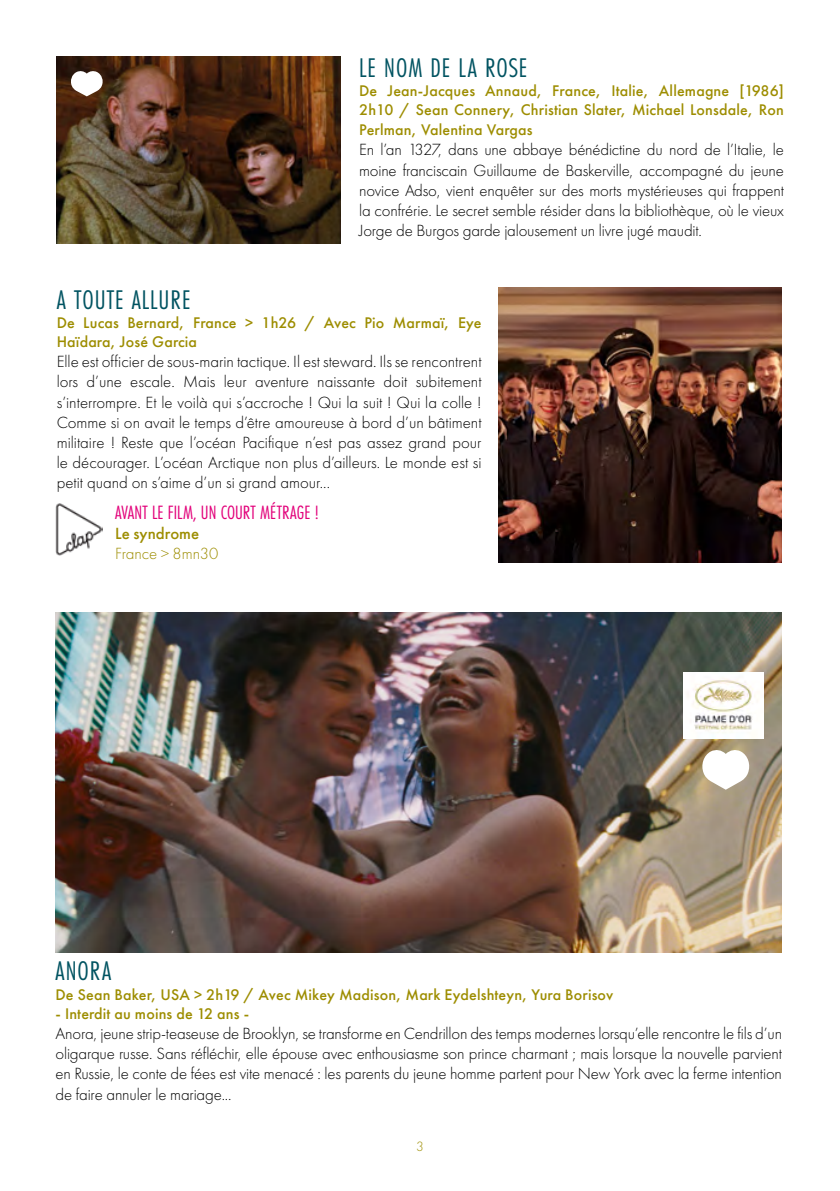
<style>
.page{position:relative;width:840px;height:1191px;background:#fff}
.page>*{position:absolute;margin:0;border:0;box-sizing:border-box;transform-origin:0 0}
.t1{font:28px "Futura PT Cond";letter-spacing:.035em;color:#005361}
.t2{font:20px "Futura PT Cond";letter-spacing:.005em;color:#e2007a}
.t3{font:300 16.8px/20.2px "Futura PT";letter-spacing:-.01em;color:#000;text-align:justify}
.t4{font:300 16.8px "Futura PT";letter-spacing:-.005em;color:#9d8d00}
.t5{font:500 16.8px "Futura PT";color:#9d8d00}
.t6{font:500 16px/19.6px "Futura PT";letter-spacing:.01em;color:#9d8d00;text-align:justify}
.t7{font:300 14px "Futura PT";color:#9d8d00}
</style>
<div class="page">
<img style="left:57px;top:57px;width:283px;height:187px">
<img style="left:498px;top:287px;width:283px;height:276px">
<img style="left:55px;top:503px;width:48px;height:53px">
<img style="left:55px;top:612px;width:726px;height:340px">
<img style="left:683px;top:672px;width:79px;height:66px">
<svg style="left:700px;top:749px;width:50px;height:40px"></svg>
<svg style="left:70px;top:70px;width:34px;height:26px"></svg>
<h1 class="t1" style="left:359px;top:51px;width:169px">LE NOM DE LA ROSE</h1>
<p class="t6" style="left:359px;top:81px;width:426px">De Jean-Jacques Annaud, France, Italie, Allemagne [1986] 2h10 / Sean Connery, Christian Slater, Michael Lonsdale, Ron Perlman, Valentina Vargas</p>
<p class="t3" style="left:359px;top:140px;width:426px">En l’an 1327, dans une abbaye bénédictine du nord de l’Italie, le moine franciscain Guillaume de Baskerville, accompagné du jeune novice Adso, vient enquêter sur des morts mystérieuses qui frappent la confrérie. Le secret semble résider dans la bibliothèque, où le vieux Jorge de Burgos garde jalousement un livre jugé maudit.</p>
<h1 class="t1" style="left:57px;top:283px;width:135px">A TOUTE ALLURE</h1>
<p class="t6" style="left:57px;top:313px;width:426px">De Lucas Bernard, France &gt; 1h26 / Avec Pio Marmaï, Eye<br>Haïdara, José Garcia</p>
<p class="t3" style="left:57px;top:351px;width:426px">Elle est officier de sous-marin tactique. Il est steward. Ils se rencontrent lors d’une escale. Mais leur aventure naissante doit subitement s’interrompre. Et le voilà qui s’accroche ! Qui la suit ! Qui la colle !<br>Comme si on avait le temps d’être amoureuse à bord d’un bâtiment militaire ! Reste que l’océan Pacifique n’est pas assez grand pour le décourager. L’océan Arctique non plus d’ailleurs. Le monde est si petit quand on s’aime d’un si grand amour...</p>
<p class="t2" style="left:115px;top:501px;width:205px">AVANT LE FILM, UN COURT MÉTRAGE !</p>
<p class="t5" style="left:115px;top:524px;width:86px">Le syndrome</p>
<p class="t4" style="left:115px;top:544px;width:105px">France &gt; 8mn30</p>
<h1 class="t1" style="left:56px;top:955px;width:57px">ANORA</h1>
<p class="t6" style="left:55px;top:984px;width:559px">De Sean Baker, USA &gt; 2h19 / Avec Mikey Madison, Mark Eydelshteyn, Yura Borisov</p>
<p class="t6" style="left:55px;top:1003px;width:195px">- Interdit au moins de 12 ans -</p>
<p class="t3" style="left:55px;top:1023px;width:727px">Anora, jeune strip-teaseuse de Brooklyn, se transforme en Cendrillon des temps modernes lorsqu’elle rencontre le fils d’un oligarque russe. Sans réfléchir, elle épouse avec enthousiasme son prince charmant ; mais lorsque la nouvelle parvient en Russie, le conte de fées est vite menacé : les parents du jeune homme partent pour New York avec la ferme intention de faire annuler le mariage...</p>
<p class="t7" style="left:416px;top:1138px;width:9px">3</p>
</div>
